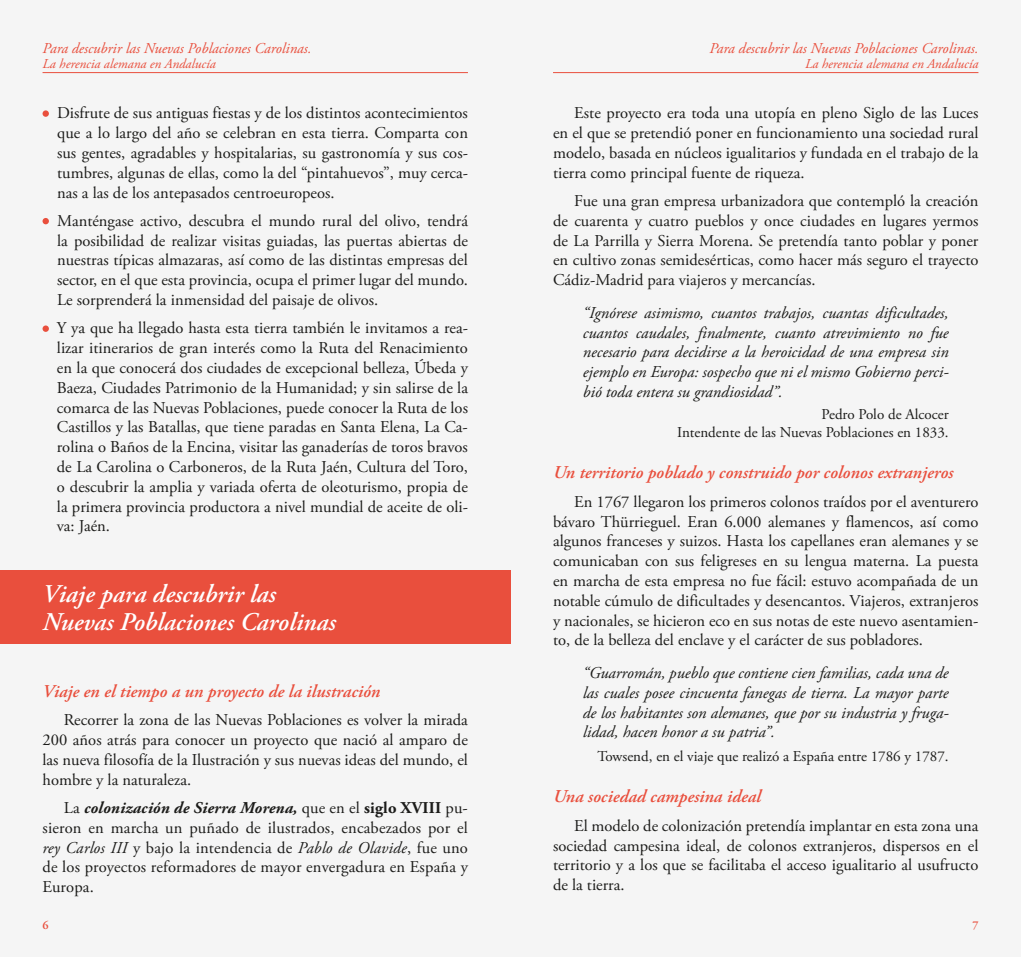
<style>
.page{position:relative;width:1021px;height:957px;background:#fff}
.page>*{position:absolute;margin:0;border:0;box-sizing:border-box;transform-origin:0 0}
.t1{font:italic 600 25.5px/28px "Adobe Garamond Pro";color:#fff}
.t2{font:italic 600 18px "Adobe Garamond Pro";color:#e94f3d}
.t3{font:16.5px/19.8px "Adobe Garamond Pro";color:#1c1c1a;text-align:justify}
.t4{font:italic 16.5px/19.8px "Adobe Garamond Pro";color:#1c1c1a;text-align:justify}
.t5{font:15px/18px "Adobe Garamond Pro";color:#1c1c1a;text-align:right}
.t6{font:italic 15px "Adobe Garamond Pro";color:#e94f3d}
.t7{font:italic 13.5px "Adobe Garamond Pro";color:#e94f3d}
.t8{font:600 12px "Adobe Garamond Pro";color:#e94f3d}
.s1{font-weight:700;font-style:italic}
.s2{font-weight:700}
.s3{font-style:italic}
</style>
<div class="page">
<div style="left:0;top:0;width:510px;height:957px;background:#f5f5f5"></div>
<div style="left:510px;top:0;width:510px;height:957px;background:#f5f5f5"></div>
<hr style="left:553px;top:72px;width:425px;height:1px;background:#e94f3d">
<hr style="left:43px;top:72px;width:425px;height:1px;background:#e94f3d">
<div style="left:43px;top:110px;width:6px;height:7px;background:#e94f3d;border-radius:50%"></div>
<svg style="left:43px;top:218px;width:6px;height:6px"></svg>
<div style="left:43px;top:325px;width:6px;height:7px;background:#e94f3d;border-radius:50%"></div>
<div style="left:0;top:570px;width:510px;height:74px;background:#e94f3d"></div>
<p class="t6" style="left:43px;top:39px;width:270px">Para descubrir las Nuevas Poblaciones Carolinas.</p>
<p class="t7" style="left:43px;top:56px;width:175px">La herencia alemana en Andalucía</p>
<p class="t3" style="left:57px;top:104px;width:412px">Disfrute de sus antiguas fiestas y de los distintos acontecimientos que a lo largo del año se celebran en esta tierra. Comparta con sus gentes, agradables y hospitalarias, su gastronomía y sus cos&shy;tumbres, algunas de ellas, como la del “pintahuevos”, muy cerca&shy;nas a las de los antepasados centroeuropeos.</p>
<p class="t3" style="left:57px;top:211px;width:412px">Manténgase activo, descubra el mundo rural del olivo, tendrá la posibilidad de realizar visitas guiadas, las puertas abiertas de nuestras típicas almazaras, así como de las distintas empresas del sector, en el que esta provincia, ocupa el primer lugar del mundo.<br>Le sorprenderá la inmensidad del paisaje de olivos.</p>
<p class="t3" style="left:57px;top:319px;width:412px">Y ya que ha llegado hasta esta tierra también le invitamos a rea&shy;lizar itinerarios de gran interés como la Ruta del Renacimiento en la que conocerá dos ciudades de excepcional belleza, Úbeda y Baeza, Ciudades Patrimonio de la Humanidad; y sin salirse de la comarca de las Nuevas Poblaciones, puede conocer la Ruta de los Castillos y las Batallas, que tiene paradas en Santa Elena, La Ca&shy;rolina o Baños de la Encina, visitar las ganaderías de toros bravos de La Carolina o Carboneros, de la Ruta Jaén, Cultura del Toro, o descubrir la amplia y variada oferta de oleoturismo, propia de la primera provincia productora a nivel mundial de aceite de oli&shy;va: Jaén.</p>
<h1 class="t1" style="left:43px;top:580px;width:295px">Viaje para descubrir las<br>Nuevas Poblaciones Carolinas</h1>
<p class="t2" style="left:43px;top:681px;width:339px">Viaje en el tiempo a un proyecto de la ilustración</p>
<p class="t3" style="left:43px;top:710px;width:427px;text-indent:21px">Recorrer la zona de las Nuevas Poblaciones es volver la mirada 200 años atrás para conocer un proyecto que nació al amparo de las nueva filosofía de la Ilustración y sus nuevas ideas del mundo, el hombre y la naturaleza.</p>
<p class="t3" style="left:43px;top:798px;width:427px;text-indent:21px">La <span class="s1">colonización de Sierra Morena,</span> que en el <span class="s2">siglo XVIII</span> pu&shy;sieron en marcha un puñado de ilustrados, encabezados por el <span class="s3">rey Carlos III</span> y bajo la intendencia de <span class="s3">Pablo de Olavide</span>, fue uno de los proyectos reformadores de mayor envergadura en España y Europa.</p>
<p class="t6" style="left:709px;top:39px;width:270px">Para descubrir las Nuevas Poblaciones Carolinas.</p>
<p class="t7" style="left:805px;top:56px;width:175px">La herencia alemana en Andalucía</p>
<p class="t3" style="left:553px;top:104px;width:427px;text-indent:21px">Este proyecto era toda una utopía en pleno Siglo de las Luces en el que se pretendió poner en funcionamiento una sociedad rural modelo, basada en núcleos igualitarios y fundada en el trabajo de la tierra como principal fuente de riqueza.</p>
<p class="t3" style="left:553px;top:191px;width:427px;text-indent:21px">Fue una gran empresa urbanizadora que contempló la creación de cuarenta y cuatro pueblos y once ciudades en lugares yermos de La Parrilla y Sierra Morena. Se pretendía tanto poblar y poner en cultivo zonas semidesérticas, como hacer más seguro el trayecto Cádiz-Madrid para viajeros y mercancías.</p>
<p class="t4" style="left:583px;top:303px;width:367px">“Ignórese asimismo, cuantos trabajos, cuantas dificultades, cuantos caudales, finalmente, cuanto atrevimiento no fue necesario para decidirse a la heroicidad de una empresa sin ejemplo en Europa: sospecho que ni el mismo Gobierno perci&shy;bió toda entera su grandiosidad”.</p>
<p class="t5" style="left:677px;top:406px;width:273px">Pedro Polo de Alcocer<br>Intendente de las Nuevas Poblaciones en 1833.</p>
<p class="t2" style="left:553px;top:462px;width:402px">Un territorio poblado y construido por colonos extranjeros</p>
<p class="t3" style="left:553px;top:492px;width:427px;text-indent:21px">En 1767 llegaron los primeros colonos traídos por el aventurero bávaro Thürrieguel. Eran 6.000 alemanes y flamencos, así como algunos franceses y suizos. Hasta los capellanes eran alemanes y se comunicaban con sus feligreses en su lengua materna. La puesta en marcha de esta empresa no fue fácil: estuvo acompañada de un notable cúmulo de dificultades y desencantos. Viajeros, extranjeros y nacionales, se hicieron eco en sus notas de este nuevo asentamien&shy;to, de la belleza del enclave y el carácter de sus pobladores.</p>
<p class="t4" style="left:583px;top:663px;width:367px">“Guarromán, pueblo que contiene cien familias, cada una de las cuales posee cincuenta fanegas de tierra. La mayor parte de los habitantes son alemanes, que por su industria y fruga&shy;lidad, hacen honor a su patria”.</p>
<p class="t5" style="left:597px;top:748px;width:353px">Towsend, en el viaje que realizó a España entre 1786 y 1787.</p>
<p class="t2" style="left:553px;top:786px;width:209px">Una sociedad campesina ideal</p>
<p class="t3" style="left:553px;top:816px;width:427px;text-indent:21px">El modelo de colonización pretendía implantar en esta zona una sociedad campesina ideal, de colonos extranjeros, dispersos en el territorio y a los que se facilitaba el acceso igualitario al usufructo de la tierra.</p>
<p class="t8" style="left:43px;top:918px;width:8px">6</p>
<p class="t8" style="left:972px;top:918px;width:8px">7</p>
</div>
